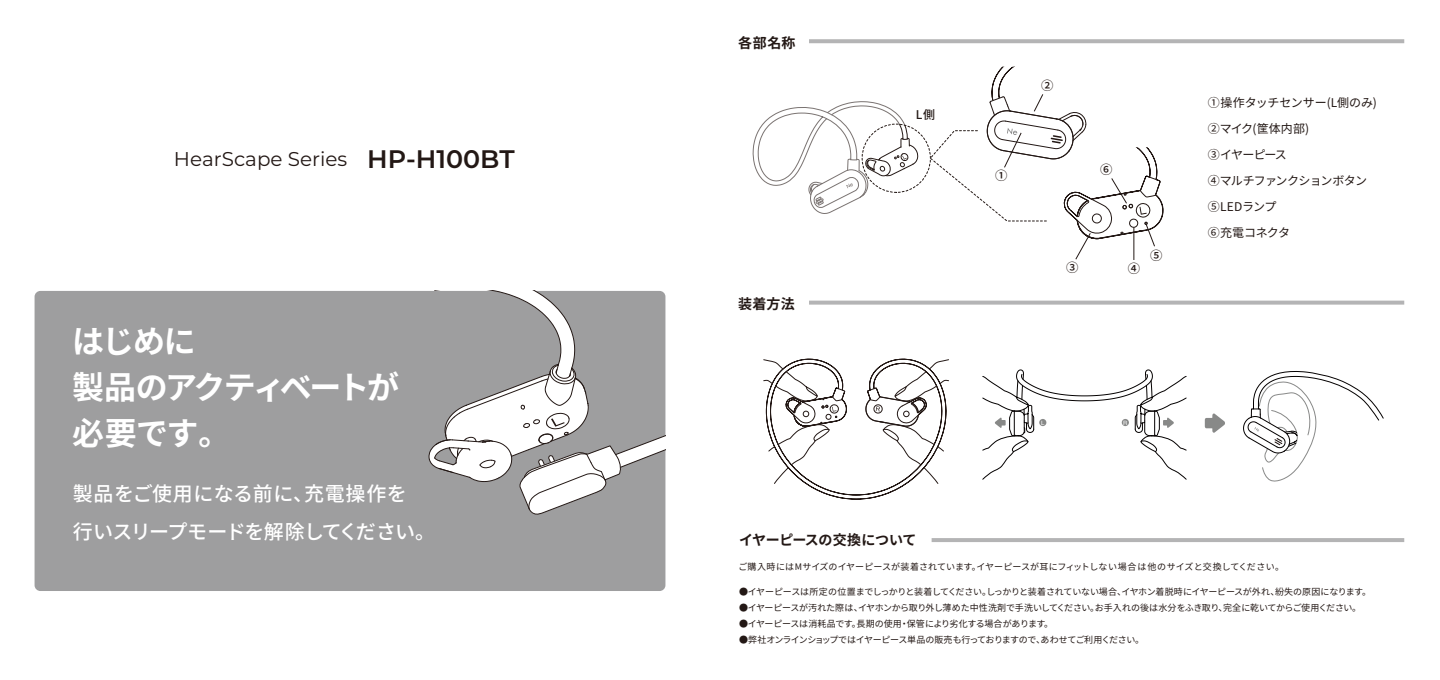
<style>
.page{position:relative;width:1440px;height:680px;background:#fff}
.page>*{position:absolute;margin:0;border:0;box-sizing:border-box;transform-origin:0 0}
.t1{font:700 32px/46px "Noto Sans JP";letter-spacing:-.065em;color:#fff}
.t2{font:500 20px/38px "Noto Sans JP";letter-spacing:-.015em;color:#fff}
.t3{font:20px "Montserrat";color:#231815}
.t4{font:700 14px "Noto Sans JP";letter-spacing:-.025em;color:#231815}
.t5{font:700 14px "Noto Sans JP";letter-spacing:-.005em;color:#231815}
.t6{font:500 12.4px "Noto Sans JP";color:#231815}
.t7{font:12px/26px "Noto Sans JP";letter-spacing:-.025em;color:#231815}
.t8{font:500 12px "Noto Sans JP";color:#231815}
.t9{font:9px "Noto Sans JP";letter-spacing:-.02em;color:#231815}
.t10{font:9px "Noto Sans JP";letter-spacing:.01em;color:#231815}
.t11{font:9px "Noto Sans JP";letter-spacing:-.045em;color:#231815}
.t12{font:5.8px "Helvetica";color:#fff}
.s1{font-weight:600;font-size:25.4px}
</style>
<div class="page">
<div style="left:35px;top:291px;width:630px;height:300px;background:#9e9e9f;border-radius:6px"></div>
<svg style="left:809px;top:39px;width:595px;height:4px;background:#b8b8b9"></svg>
<svg style="left:809px;top:301px;width:595px;height:4px;background:#bbb"></svg>
<hr style="left:932px;top:538px;width:472px;height:4px;background:#b4b4b5">
<svg style="left:428px;top:291px;width:237px;height:224px"></svg>
<svg style="left:752px;top:67px;width:412px;height:193px"></svg>
<svg style="left:982px;top:369px;width:205px;height:111px"></svg>
<svg style="left:1243px;top:371px;width:141px;height:111px"></svg>
<div style="left:1122px;top:419px;width:7px;height:7px;background:#888988;border-radius:50%"></div>
<div style="left:1039px;top:419px;width:7px;height:7px;background:#888988;border-radius:50%"></div>
<svg style="left:1205px;top:413px;width:20px;height:20px"></svg>
<svg style="left:763px;top:359px;width:186px;height:141px"></svg>
<h2 class="t3" style="left:174px;top:146px;width:343px">HearScape Series <span class="s1">HP-H100BT</span></h2>
<h1 class="t1" style="left:72px;top:319px;width:328px">はじめに<br>製品のアクティベートが必要です。</h1>
<h2 class="t2" style="left:73px;top:475px;width:364px">製品をご使用になる前に、充電操作を<br>行いスリープモードを解除してください。</h2>
<h3 class="t5" style="left:738px;top:34px;width:59px">各部名称</h3>
<h3 class="t5" style="left:738px;top:296px;width:58px">装着方法</h3>
<h3 class="t8" style="left:916px;top:108px;width:21px">L側</h3>
<h3 class="t4" style="left:739px;top:532px;width:179px">イヤーピースの交換について</h3>
<h3 class="t6" style="left:995px;top:169px;width:14px">➀</h3>
<h3 class="t6" style="left:1041px;top:79px;width:14px">➁</h3>
<h3 class="t6" style="left:1100px;top:163px;width:14px">➅</h3>
<h3 class="t6" style="left:1066px;top:261px;width:14px">➂</h3>
<h3 class="t6" style="left:1128px;top:262px;width:14px">➃</h3>
<h3 class="t6" style="left:1150px;top:248px;width:14px">➄</h3>
<h3 class="t7" style="left:1208px;top:90px;width:171px">➀操作タッチセンサー(L側のみ)<br>➁マイク(筐体内部)<br>➂イヤーピース<br>➃マルチファンクションボタン<br>➄LEDランプ<br>➅充電コネクタ</h3>
<p class="t12" style="left:1041px;top:418px;width:5px">L</p>
<p class="t12" style="left:1123px;top:418px;width:6px">R</p>
<p class="t10" style="left:739px;top:562px;width:547px">ご購入時にはMサイズのイヤーピースが装着されています。イヤーピースが耳にフィットしない場合は他のサイズと交換してください。</p>
<p class="t9" style="left:739px;top:586px;width:634px">●イヤーピースは所定の位置までしっかりと装着してください。しっかりと装着されていない場合、イヤホン着脱時にイヤーピースが外れ、紛失の原因になります。</p>
<p class="t9" style="left:739px;top:602px;width:624px">●イヤーピースが汚れた際は、イヤホンから取り外し薄めた中性洗剤で手洗いしてください。お手入れの後は水分をふき取り、完全に乾いてからご使用ください。</p>
<p class="t9" style="left:739px;top:618px;width:316px">●イヤーピースは消耗品です。長期の使用・保管により劣化する場合があります。</p>
<p class="t11" style="left:739px;top:634px;width:407px">●弊社オンラインショップではイヤーピース単品の販売も行っておりますので、あわせてご利用ください。</p>
</div>
